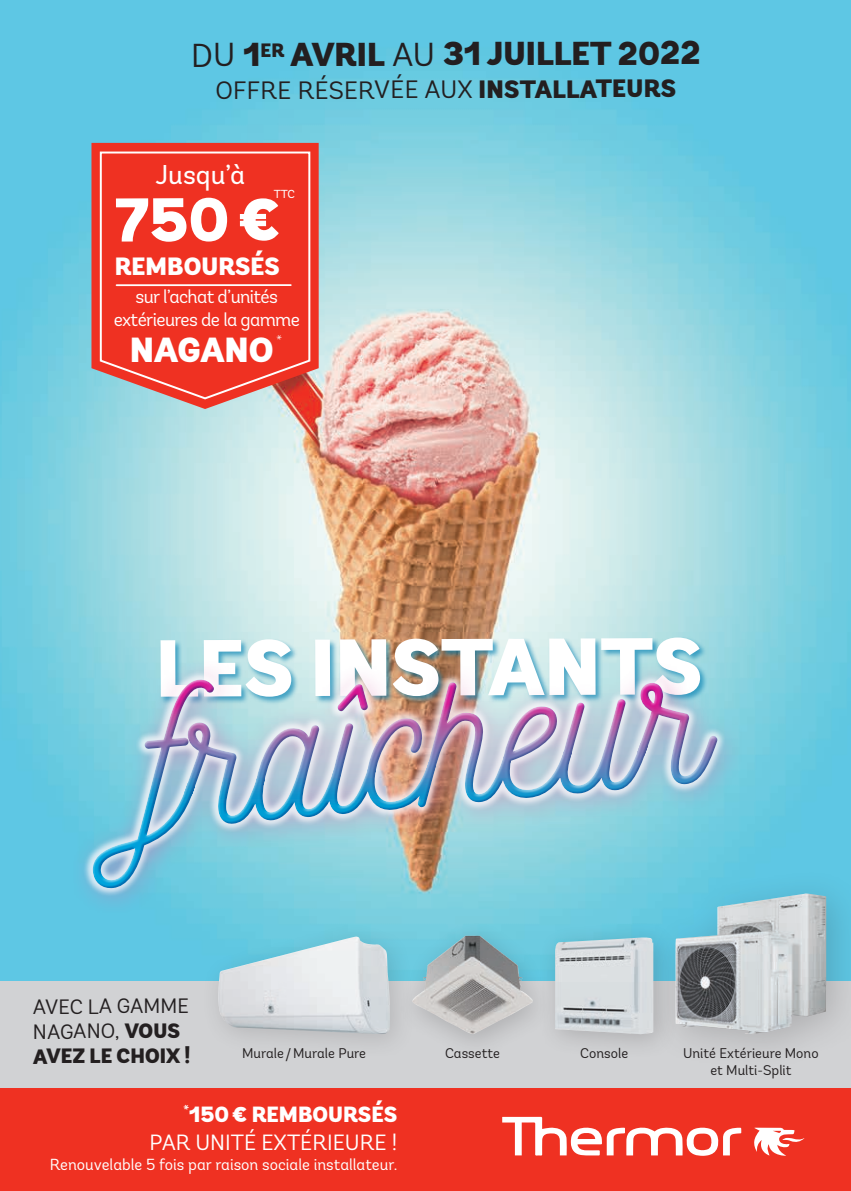
<style>
.page{position:relative;width:851px;height:1191px;background:#fff}
.page>*{position:absolute;margin:0;border:0;box-sizing:border-box;transform-origin:0 0}
.t1{font:900 80.6px "Andes";letter-spacing:-.005em;color:#fff}
.t2{font:900 61.6px "Andes";color:#fff}
.t3{font:900 34.8px "Andes";color:#fff}
.t4{font:900 33px "Andes";letter-spacing:-.005em;color:#231f20}
.t5{font:27.2px "Andes";color:#fff}
.t6{font:25px "Andes";letter-spacing:.005em;color:#231f20}
.t7{font:900 25px "Andes";letter-spacing:-.005em;color:#fff}
.t8{font:22px/28px "Andes";color:#fff;text-align:right}
.t9{font:20.8px/24.8px "Andes";letter-spacing:-.005em;color:#231f20}
.t10{font:18.8px/22.6px "Andes";letter-spacing:-.035em;color:#fff;text-align:center}
.t11{font:16px "Andes";color:#fff}
.t12{font:14.2px "Andes";color:#fff}
.t13{font:14px/16.8px "Andes";letter-spacing:-.005em;color:#231f20;text-align:center}
.t14{font:11.6px "Andes";color:#fff}
.s1{font-weight:400}
.s2{font-weight:900}
</style>
<div class="page">
<img style="left:0;top:0;width:850px;height:980px">
<div style="left:0;top:1087px;width:850px;height:104px;background:#ef3122"></div>
<div style="left:70px;top:657px;width:673px;height:258px;background:#da6dab;opacity:.87"></div>
<svg style="left:66px;top:625px;width:669px;height:275px;background:#97ced5"></svg>
<img style="left:76px;top:639px;width:650px;height:251px">
<svg style="left:91px;top:143px;width:227px;height:266px;background:#db6057"></svg>
<svg style="left:99px;top:150px;width:212px;height:250px;background:#ec3c2f"></svg>
<hr style="left:116px;top:284px;width:175px;height:2px;background:#fff">
<svg style="left:754px;top:1127px;width:50px;height:28px"></svg>
<svg style="left:502px;top:1116px;width:239px;height:39px"></svg>
<div style="left:0;top:980px;width:850px;height:107px;background:#d1d2d4"></div>
<div style="left:394px;top:919px;width:162px;height:141px;background:#231f20;opacity:.2"></div>
<img style="left:416px;top:935px;width:117px;height:100px">
<div style="left:647px;top:866px;width:203px;height:207px;background:#231f20;opacity:.2"></div>
<img style="left:675px;top:893px;width:151px;height:141px">
<div style="left:537px;top:920px;width:143px;height:140px;background:#231f20;opacity:.2"></div>
<img style="left:555px;top:937px;width:98px;height:97px">
<div style="left:201px;top:920px;width:215px;height:140px;background:#231f20;opacity:.15"></div>
<img style="left:218px;top:936px;width:172px;height:98px">
<h3 class="t4" style="left:191px;top:32px;width:511px"><span class="s1">DU</span> 1<sup>ER</sup> AVRIL <span class="s1">AU</span> 31 JUILLET 2022</h3>
<h3 class="t6" style="left:215px;top:75px;width:462px">OFFRE RÉSERVÉE AUX <span class="s2">INSTALLATEURS</span></h3>
<h3 class="t5" style="left:156px;top:158px;width:91px">Jusqu’à</h3>
<h2 class="t2" style="left:115px;top:180px;width:168px">750€</h2>
<p class="t14" style="left:274px;top:187px;width:23px">TTC</p>
<h3 class="t7" style="left:115px;top:250px;width:167px">REMBOURSÉS</h3>
<h3 class="t10" style="left:114px;top:285px;width:188px">sur l’achat d’unités extérieures de la gamme</h3>
<h3 class="t3" style="left:130px;top:327px;width:145px">NAGANO</h3>
<p class="t12" style="left:276px;top:332px;width:8px">*</p>
<h1 class="t1" style="left:156px;top:615px;width:548px">LES INSTANTS</h1>
<h3 class="t9" style="left:33px;top:994px;width:159px">AVEC LA GAMME<br>NAGANO, <span class="s2">VOUS<br>AVEZ LE CHOIX !</span></h3>
<p class="t13" style="left:242px;top:1044px;width:126px">Murale /Murale Pure</p>
<p class="t13" style="left:683px;top:1044px;width:137px">Unité Extérieure Mono et Multi-Split</p>
<p class="t13" style="left:445px;top:1045px;width:57px">Cassette</p>
<p class="t13" style="left:580px;top:1045px;width:50px">Console</p>
<h3 class="t8" style="left:150px;top:1100px;width:249px"><sup>*</sup><span class="s2">150€ REMBOURSÉS<br></span>PAR UNITÉ EXTÉRIEURE !</h3>
<p class="t11" style="left:50px;top:1154px;width:349px">Renouvelable 5 fois par raison sociale installateur.</p>
</div>
